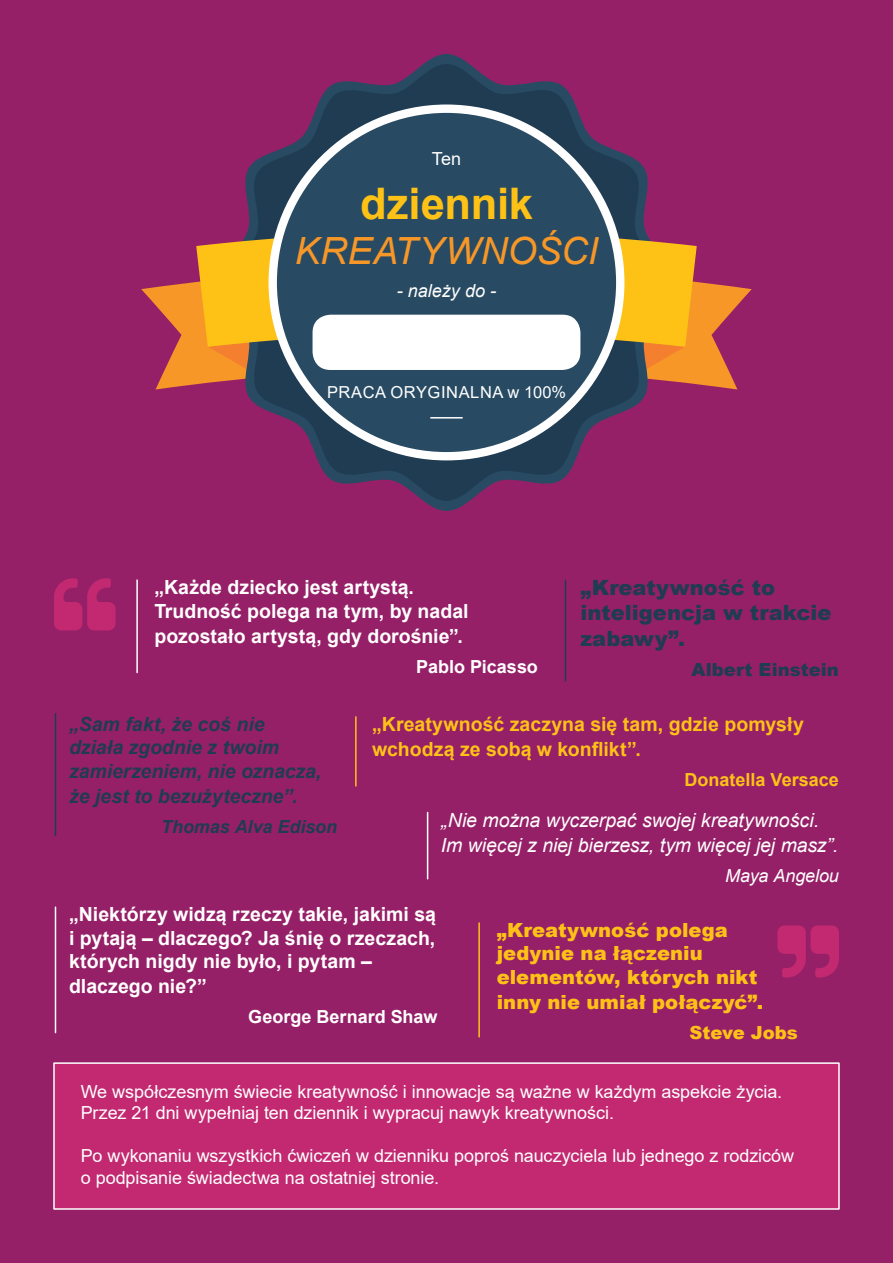
<style>
.page{position:relative;width:893px;height:1263px;background:#962067}
.page>*{position:absolute;margin:0;border:0;box-sizing:border-box;transform-origin:0 0}
.t1{font:700 43.5px "Arial";letter-spacing:-.005em;color:#fec217}
.t2{font:italic 37.5px "Arial";letter-spacing:.005em;color:#f79728}
.t3{font:900 21px/25.2px "Arial";letter-spacing:.005em;color:#1f3c52}
.t4{font:700 19.5px/23.4px "Arial";color:#fff}
.t5{font:italic 700 19.5px/23.4px "Arial";letter-spacing:-.005em;color:#1f3c52}
.t6{font:900 19.5px/23.4px "Arial";letter-spacing:.005em;color:#fec217}
.t7{font:italic 19.5px/25.2px "Arial";letter-spacing:-.005em;color:#fff}
.t8{font:700 19.5px/25.2px "Arial";color:#fec217}
.t9{font:18px/21.6px "Arial";letter-spacing:-.005em;color:#fff}
.t10{font:700 18px "Arial";color:#fff}
.t11{font:italic 18px "Arial";color:#fff}
.t12{font:italic 700 18px "Arial";letter-spacing:-.005em;color:#1f3c52}
.t13{font:700 18px "Arial";color:#fec217}
.t14{font:900 18px "Arial";letter-spacing:.005em;color:#1f3c52}
.t15{font:900 18px "Arial";letter-spacing:-.005em;color:#fec217}
.t16{font:16.5px "Arial";letter-spacing:.035em;color:#fff}
</style>
<div class="page">
<div style="left:53px;top:1062px;width:787px;height:148px;background:#c22971;border:2px solid #fff"></div>
<svg style="left:141px;top:282px;width:611px;height:107px;fill:#f79728"></svg>
<svg style="left:208px;top:347px;width:477px;height:30px"></svg>
<svg style="left:218px;top:54px;width:457px;height:457px"></svg>
<svg style="left:228px;top:64px;width:437px;height:437px"></svg>
<svg style="left:196px;top:227px;width:501px;height:120px;background:#e5a725"></svg>
<div style="left:269px;top:104px;width:355px;height:356px;background:#fff;border-radius:50%"></div>
<div style="left:277px;top:113px;width:339px;height:339px;background:#284b63;border-radius:50%"></div>
<hr style="left:431px;top:417px;width:31px;height:2px;background:#fff">
<div style="left:313px;top:315px;width:267px;height:55px;background:#fff;border-radius:18px"></div>
<svg style="left:54px;top:578px;width:62px;height:52px"></svg>
<svg style="left:777px;top:925px;width:62px;height:52px"></svg>
<hr style="left:55px;top:714px;width:1px;height:121px;background:#1f3c52">
<hr style="left:136px;top:580px;width:2px;height:92px;background:#fff">
<hr style="left:427px;top:812px;width:1px;height:67px;background:#fff">
<hr style="left:355px;top:717px;width:2px;height:69px;background:#fec217">
<hr style="left:478px;top:923px;width:2px;height:114px;background:#fec217">
<hr style="left:55px;top:907px;width:1px;height:125px;background:#fff">
<hr style="left:565px;top:580px;width:1px;height:101px;background:#1f3c52">
<p class="t9" style="left:432px;top:148px;width:31px">Ten</p>
<h1 class="t1" style="left:360px;top:173px;width:174px">dziennik</h1>
<h2 class="t2" style="left:295px;top:226px;width:305px">KREATYWNOŚCI</h2>
<p class="t11" style="left:397px;top:279px;width:101px">- należy do -</p>
<p class="t16" style="left:327px;top:381px;width:241px">PRACA ORYGINALNA w 100%</p>
<p class="t4" style="left:154px;top:576px;width:316px">„Każde dziecko jest artystą.<br>Trudność polega na tym, by nadal</p>
<p class="t4" style="left:154px;top:624px;width:310px">pozostało artystą, gdy dorośnie”.</p>
<p class="t10" style="left:416px;top:654px;width:123px">Pablo Picasso</p>
<p class="t3" style="left:580px;top:574px;width:253px">„Kreatywność to inteligencja w trakcie zabawy”.</p>
<p class="t14" style="left:692px;top:656px;width:149px">Albert Einstein</p>
<p class="t5" style="left:69px;top:713px;width:254px">„Sam fakt, że coś nie działa zgodnie z twoim zamierzeniem, nie oznacza,</p>
<p class="t5" style="left:69px;top:785px;width:230px">że jest to bezużyteczne”.</p>
<p class="t12" style="left:161px;top:815px;width:177px">Thomas Alva Edison</p>
<p class="t8" style="left:372px;top:712px;width:433px">„Kreatywność zaczyna się tam, gdzie pomysły wchodzą ze sobą w konflikt”.</p>
<p class="t13" style="left:684px;top:767px;width:156px">Donatella Versace</p>
<p class="t7" style="left:441px;top:807px;width:399px">„Nie można wyczerpać swojej kreatywności.<br>Im więcej z niej bierzesz, tym więcej jej masz”.</p>
<p class="t11" style="left:725px;top:864px;width:115px">Maya Angelou</p>
<p class="t4" style="left:69px;top:903px;width:368px;text-align:justify">„Niektórzy widzą rzeczy takie, jakimi są i pytają – dlaczego? Ja śnię o rzeczach, których nigdy nie było, i pytam –</p>
<p class="t4" style="left:69px;top:975px;width:139px">dlaczego nie?”</p>
<p class="t10" style="left:248px;top:1004px;width:191px">George Bernard Shaw</p>
<p class="t6" style="left:497px;top:918px;width:262px">„Kreatywność polega jedynie na łączeniu elementów, których nikt</p>
<p class="t6" style="left:497px;top:990px;width:268px">inny nie umiał połączyć”.</p>
<p class="t15" style="left:689px;top:1019px;width:110px">Steve Jobs</p>
<p class="t9" style="left:81px;top:1080px;width:703px">We współczesnym świecie kreatywność i innowacje są ważne w każdym aspekcie życia.<br>Przez 21 dni wypełniaj ten dziennik i wypracuj nawyk kreatywności.</p>
<p class="t9" style="left:81px;top:1145px;width:715px">Po wykonaniu wszystkich ćwiczeń w dzienniku poproś nauczyciela lub jednego z rodziców o podpisanie świadectwa na ostatniej stronie.</p>
</div>
